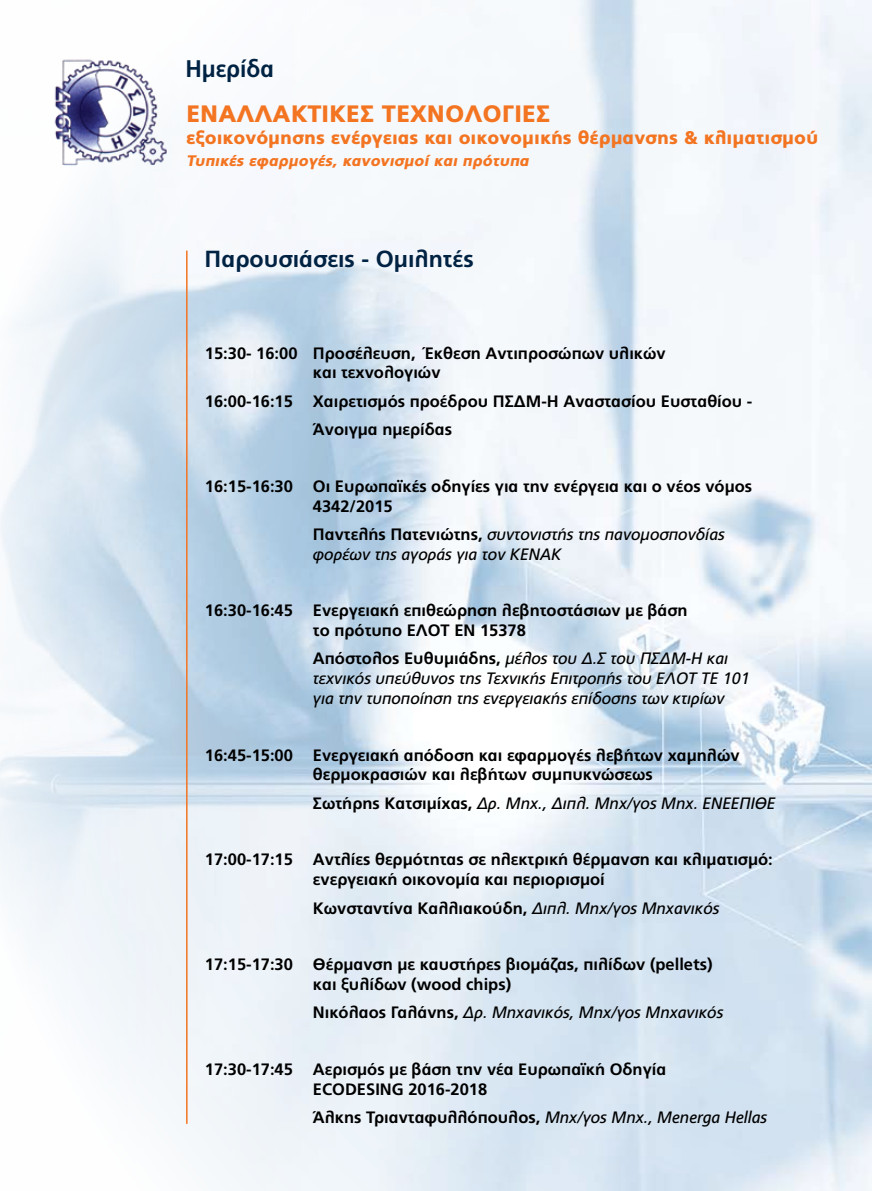
<style>
.page{position:relative;width:872px;height:1191px;background:#fff}
.page>*{position:absolute;margin:0;border:0;box-sizing:border-box;transform-origin:0 0}
.t1{font:700 24px "PF Catalog";color:#002243;scale:.95 1}
.t2{font:900 23.7px "PF Catalog";color:#f37421}
.t3{font:700 23.25px "PF Catalog";color:#002243}
.t4{font:900 18.3px "PF Catalog";color:#f37421}
.t5{font:700 16.5px/19.8px "PF Catalog";color:#000}
.t6{font:italic 16.5px/19.8px "PF Catalog";color:#000}
.t7{font:italic 900 15.3px "PF Catalog";color:#f37421}
.s1{font-weight:700;font-style:normal}
.s2{font-weight:400;font-style:italic}
</style>
<div class="page">
<img style="left:0;top:0;width:872px;height:1191px">
<img style="left:46px;top:43px;width:133px;height:133px">
<hr style="left:186px;top:251px;width:1px;height:872px;background:#f37421">
<h1 class="t1" style="left:185px;top:55px;width:95px">Ημερίδα</h1>
<h2 class="t2" style="left:186px;top:100px;width:365px">ΕΝΑΛΛΑΚΤΙΚΕΣ ΤΕΧΝΟΛΟΓΙΕΣ</h2>
<p class="t4" style="left:186px;top:127px;width:634px">εξοικονόμησης ενέργειας και οικονομικής θέρμανσης &amp; κλιματισμού</p>
<p class="t7" style="left:186px;top:152px;width:347px">Τυπικές εφαρμογές, κανονισμοί και πρότυπα</p>
<h3 class="t3" style="left:205px;top:245px;width:270px">Παρουσιάσεις - Ομιλητές</h3>
<p class="t5" style="left:313px;top:343px;width:354px;text-indent:-108px">15:30- 16:00 Προσέλευση, Έκθεση Αντιπροσώπων υλικών και τεχνολογιών</p>
<p class="t5" style="left:313px;top:387px;width:441px;line-height:28.3px;text-indent:-108px">16:00-16:15 Χαιρετισμός προέδρου ΠΣΔΜ-Η Αναστασίου Ευσταθίου -<br>Άνοιγμα ημερίδας</p>
<p class="t5" style="left:313px;top:476px;width:441px;text-indent:-108px">16:15-16:30 Οι Ευρωπαϊκές οδηγίες για την ενέργεια και ο νέος νόμος<br>4342/2015</p>
<p class="t6" style="left:313px;top:524px;width:413px"><span class="s1">Παντελής Πατενιώτης,</span> συντονιστής της πανομοσπονδίας φορέων της αγοράς για τον ΚΕΝΑΚ</p>
<p class="t5" style="left:313px;top:601px;width:376px;text-indent:-108px">16:30-16:45 Ενεργειακή επιθεώρηση λεβητοστάσιων με βάση το πρότυπο ΕΛΟΤ ΕΝ 15378</p>
<p class="t6" style="left:313px;top:649px;width:438px"><span class="s1">Απόστολος Ευθυμιάδης,</span> μέλος του Δ.Σ του ΠΣΔΜ-Η και τεχνικός υπεύθυνος της Τεχνικής Επιτροπής του ΕΛΟΤ ΤΕ 101 για την τυποποίηση της ενεργειακής επίδοσης των κτιρίων</p>
<p class="t5" style="left:313px;top:745px;width:428px;text-indent:-108px">16:45-15:00 Ενεργειακή απόδοση και εφαρμογές λεβήτων χαμηλών θερμοκρασιών και λεβήτων συμπυκνώσεως</p>
<p class="t6" style="left:313px;top:793px;width:464px"><span class="s1">Σωτήρης Κατσιμίχας,</span> Δρ. Μηχ., Διπλ. Μηχ/γος Μηχ. ΕΝΕΕΠΙΘΕ</p>
<p class="t5" style="left:313px;top:850px;width:461px;text-indent:-108px">17:00-17:15 Αντλίες θερμότητας σε ηλεκτρική θέρμανση και κλιματισμό: ενεργειακή οικονομία και περιορισμοί</p>
<p class="t5" style="left:313px;top:898px;width:408px">Κωνσταντίνα Καλλιακούδη, <span class="s2">Διπλ. Μηχ/γος Μηχανικός</span></p>
<p class="t5" style="left:313px;top:954px;width:401px;text-indent:-108px">17:15-17:30 Θέρμανση με καυστήρες βιομάζας, πιλίδων (pellets) και ξυλίδων (wood chips)</p>
<p class="t6" style="left:313px;top:1002px;width:412px"><span class="s1">Νικόλαος Γαλάνης,</span> Δρ. Μηχανικός, Μηχ/γος Μηχανικός</p>
<p class="t5" style="left:313px;top:1059px;width:355px;text-indent:-108px">17:30-17:45 Αερισμός με βάση την νέα Ευρωπαϊκή Οδηγία<br>ECODESING 2016-2018</p>
<p class="t6" style="left:313px;top:1107px;width:456px"><span class="s1">Άλκης Τριανταφυλλόπουλος,</span> Μηχ/γος Μηχ., Menerga Hellas</p>
</div>
